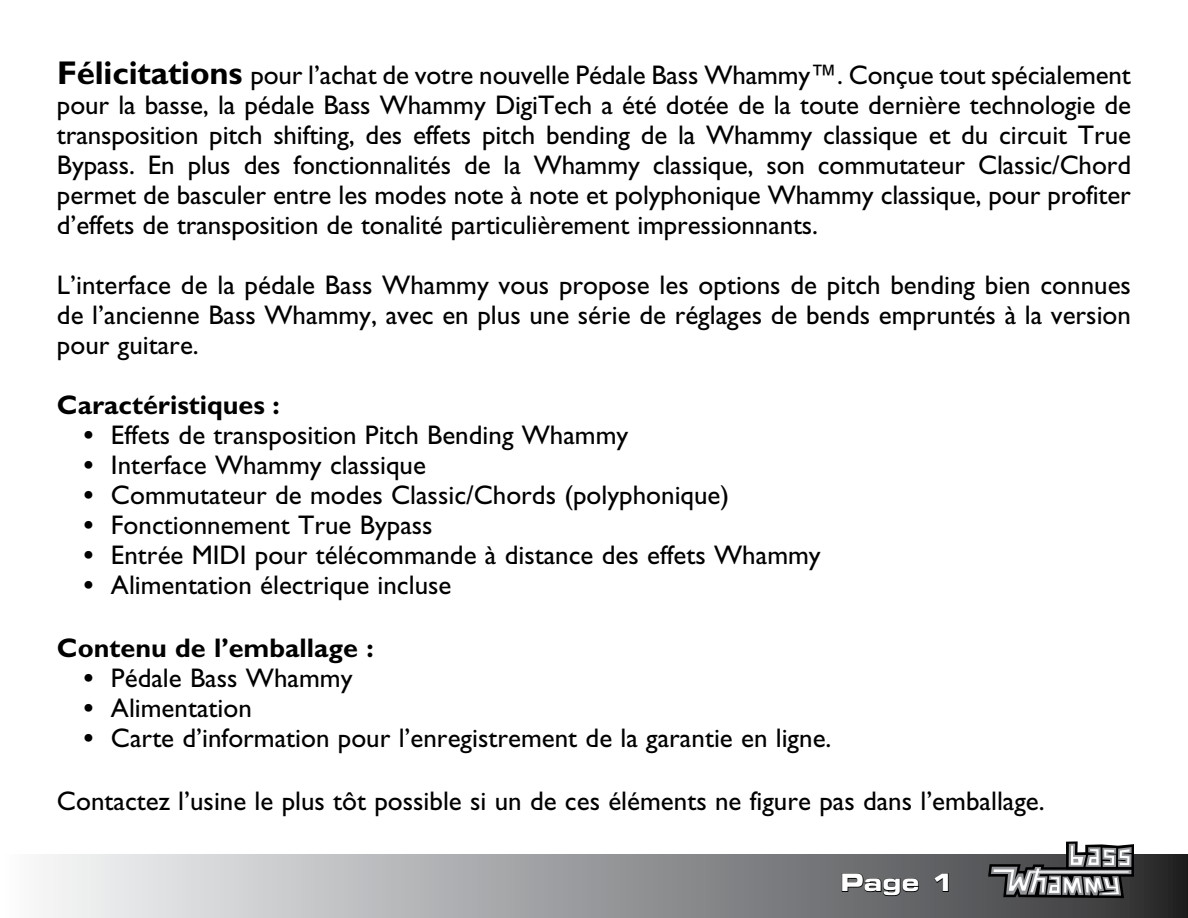
<style>
.page{position:relative;width:1188px;height:918px;background:#fff}
.page>*{position:absolute;margin:0;border:0;box-sizing:border-box;transform-origin:0 0}
.t1{font:27px/30px "Gill Sans";color:#000;text-align:justify}
.t2{font:700 27px "Gill Sans";color:#000}
.t3{font:700 expanded 24px "Square 721 BT";color:#fff}
.s1{font-weight:700;font-size:33px}
.s2{font-weight:700}
</style>
<div class="page">
<div style="left:0;top:854px;width:1188px;height:64px;background:linear-gradient(to right,#fcfeff,#313234)"></div>
<svg style="left:988px;top:841px;width:146px;height:57px"></svg>
<svg style="left:841px;top:872px;width:79px;height:25px;background:#4f5152"></svg>
<svg style="left:933px;top:873px;width:16px;height:20px"></svg>
<p class="t1" style="left:57px;top:60px;width:1076px"><span class="s1">Félicitations</span> pour l’achat de votre nouvelle Pédale Bass Whammy™. Conçue tout spécialement pour la basse, la pédale Bass Whammy DigiTech a été dotée de la toute dernière technologie de transposition pitch shifting, des effets pitch bending de la Whammy classique et du circuit True Bypass. En plus des fonctionnalités de la Whammy classique, son commutateur Classic/Chord permet de basculer entre les modes note à note et polyphonique Whammy classique, pour profiter d’effets de transposition de tonalité particulièrement impressionnants.</p>
<p class="t1" style="left:57px;top:270px;width:1076px">L’interface de la pédale Bass Whammy vous propose les options de pitch bending bien connues de l’ancienne Bass Whammy, avec en plus une série de réglages de bends empruntés à la version pour guitare.</p>
<p class="t2" style="left:57px;top:389px;width:224px">Caractéristiques :</p>
<p class="t1" style="left:84px;top:420px;width:546px"><span class="s2">•</span> Effets de transposition Pitch Bending Whammy</p>
<p class="t1" style="left:84px;top:450px;width:343px"><span class="s2">•</span> Interface Whammy classique</p>
<p class="t1" style="left:84px;top:480px;width:647px"><span class="s2">•</span> Commutateur de modes Classic/Chords (polyphonique)</p>
<p class="t1" style="left:84px;top:510px;width:350px"><span class="s2">•</span> Fonctionnement True Bypass</p>
<p class="t1" style="left:84px;top:540px;width:738px"><span class="s2">•</span> Entrée MIDI pour télécommande à distance des effets Whammy</p>
<p class="t1" style="left:84px;top:570px;width:369px"><span class="s2">•</span> Alimentation électrique incluse</p>
<p class="t2" style="left:57px;top:632px;width:318px">Contenu de l’emballage :</p>
<p class="t1" style="left:84px;top:663px;width:270px"><span class="s2">•</span> Pédale Bass Whammy</p>
<p class="t1" style="left:84px;top:693px;width:169px"><span class="s2">•</span> Alimentation</p>
<p class="t1" style="left:84px;top:723px;width:749px"><span class="s2">•</span> Carte d’information pour l’enregistrement de la garantie en ligne.</p>
<p class="t1" style="left:57px;top:786px;width:989px">Contactez l’usine le plus tôt possible si un de ces éléments ne figure pas dans l’emballage.</p>
<p class="t3" style="left:841px;top:868px;width:116px">Page 1</p>
</div>
